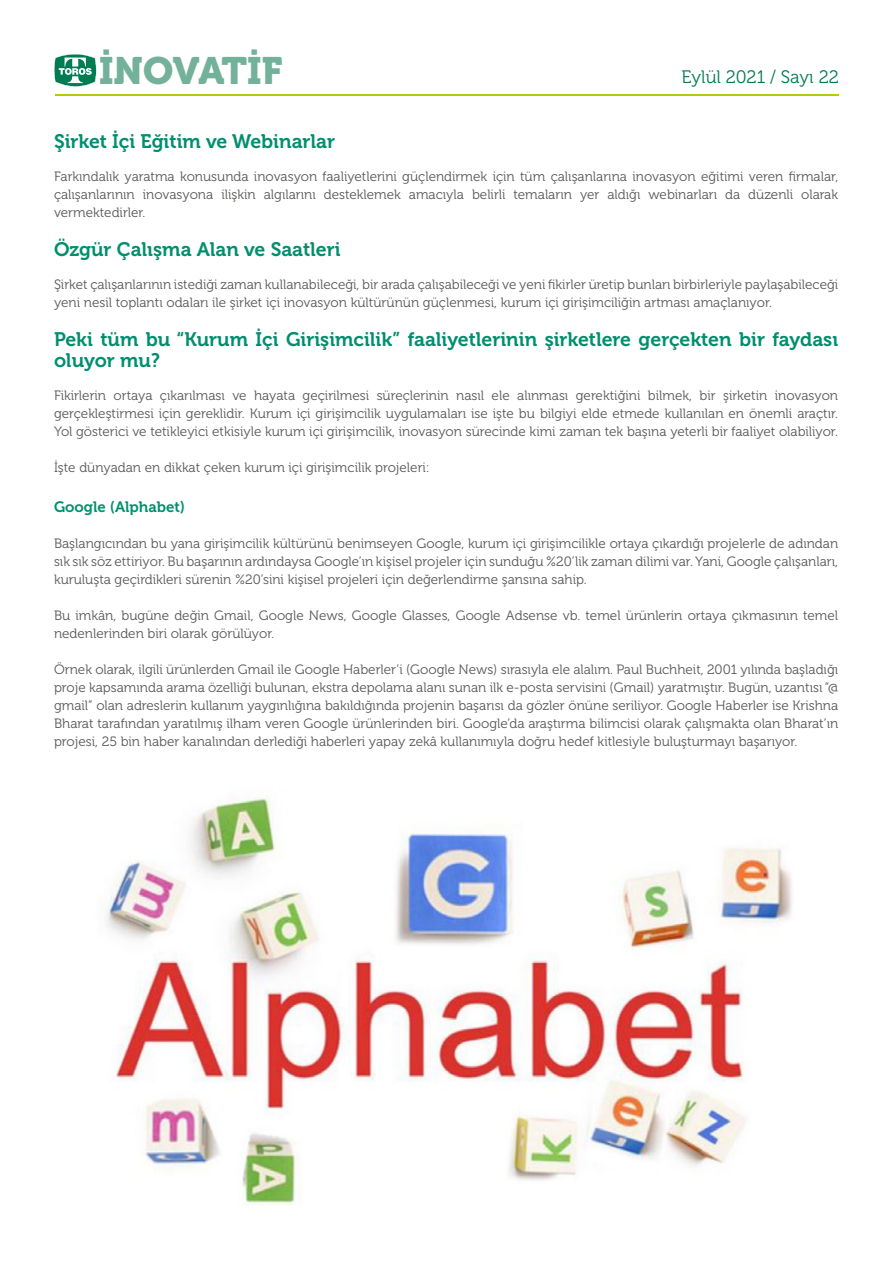
<style>
.page{position:relative;width:893px;height:1263px;background:#fff}
.page>*{position:absolute;margin:0;border:0;box-sizing:border-box;transform-origin:0 0}
.t1{font:37.95px "Museo 900";color:#73b19a}
.t2{font:19.5px/21px "Museo 700";color:#008f6e}
.t3{font:18px "Museo 300";color:#007b52}
.t4{font:15px "Museo 700";color:#008f6e}
.t5{font:13.5px/18px "Museo 300";color:#575756;text-align:justify}
</style>
<div class="page">
<svg style="left:54px;top:54px;width:43px;height:33px"></svg>
<hr style="left:55px;top:94px;width:783px;height:2px;background:#b4cc04">
<img style="left:98px;top:797px;width:694px;height:408px">
<h1 class="t1" style="left:99px;top:49px;width:185px">İNOVATİF</h1>
<h3 class="t3" style="left:681px;top:67px;width:159px">Eylül 2021 / Sayı 22</h3>
<h2 class="t2" style="left:54px;top:131px;width:283px">Şirket İçi Eğitim ve Webinarlar</h2>
<p class="t5" style="left:54px;top:168px;width:786px">Farkındalık yaratma konusunda inovasyon faaliyetlerini güçlendirmek için tüm çalışanlarına inovasyon eğitimi veren firmalar, çalışanlarının inovasyona ilişkin algılarını desteklemek amacıyla belirli temaların yer aldığı webinarları da düzenli olarak vermektedirler.</p>
<h2 class="t2" style="left:54px;top:239px;width:288px">Özgür Çalışma Alan ve Saatleri</h2>
<p class="t5" style="left:54px;top:276px;width:786px">Şirket çalışanlarının istediği zaman kullanabileceği, bir arada çalışabileceği ve yeni fikirler üretip bunları birbirleriyle paylaşabileceği yeni nesil toplantı odaları ile şirket içi inovasyon kültürünün güçlenmesi, kurum içi girişimciliğin artması amaçlanıyor.</p>
<h2 class="t2" style="left:54px;top:329px;width:786px">Peki tüm bu “Kurum İçi Girişimcilik” faaliyetlerinin şirketlere gerçekten bir faydası oluyor mu?</h2>
<p class="t5" style="left:54px;top:387px;width:786px">Fikirlerin ortaya çıkarılması ve hayata geçirilmesi süreçlerinin nasıl ele alınması gerektiğini bilmek, bir şirketin inovasyon gerçekleştirmesi için gereklidir. Kurum içi girişimcilik uygulamaları ise işte bu bilgiyi elde etmede kullanılan en önemli araçtır.<br>Yol gösterici ve tetikleyici etkisiyle kurum içi girişimcilik, inovasyon sürecinde kimi zaman tek başına yeterli bir faaliyet olabiliyor.</p>
<p class="t5" style="left:54px;top:459px;width:377px">İşte dünyadan en dikkat çeken kurum içi girişimcilik projeleri:</p>
<p class="t4" style="left:54px;top:499px;width:133px">Google (Alphabet)</p>
<p class="t5" style="left:54px;top:535px;width:786px">Başlangıcından bu yana girişimcilik kültürünü benimseyen Google, kurum içi girişimcilikle ortaya çıkardığı projelerle de adından sık sık söz ettiriyor. Bu başarının ardındaysa Google’ın kişisel projeler için sunduğu %20’lik zaman dilimi var. Yani, Google çalışanları, kuruluşta geçirdikleri sürenin %20’sini kişisel projeleri için değerlendirme şansına sahip.</p>
<p class="t5" style="left:54px;top:607px;width:786px">Bu imkân, bugüne değin Gmail, Google News, Google Glasses, Google Adsense vb. temel ürünlerin ortaya çıkmasının temel nedenlerinden biri olarak görülüyor.</p>
<p class="t5" style="left:54px;top:661px;width:786px">Örnek olarak, ilgili ürünlerden Gmail ile Google Haberler’i (Google News) sırasıyla ele alalım. Paul Buchheit, 2001 yılında başladığı proje kapsamında arama özelliği bulunan, ekstra depolama alanı sunan ilk e-posta servisini (Gmail) yaratmıştır. Bugün, uzantısı “@ gmail” olan adreslerin kullanım yaygınlığına bakıldığında projenin başarısı da gözler önüne seriliyor. Google Haberler ise Krishna Bharat tarafından yaratılmış ilham veren Google ürünlerinden biri. Google’da araştırma bilimcisi olarak çalışmakta olan Bharat’ın projesi, 25 bin haber kanalından derlediği haberleri yapay zekâ kullanımıyla doğru hedef kitlesiyle buluşturmayı başarıyor.</p>
</div>
